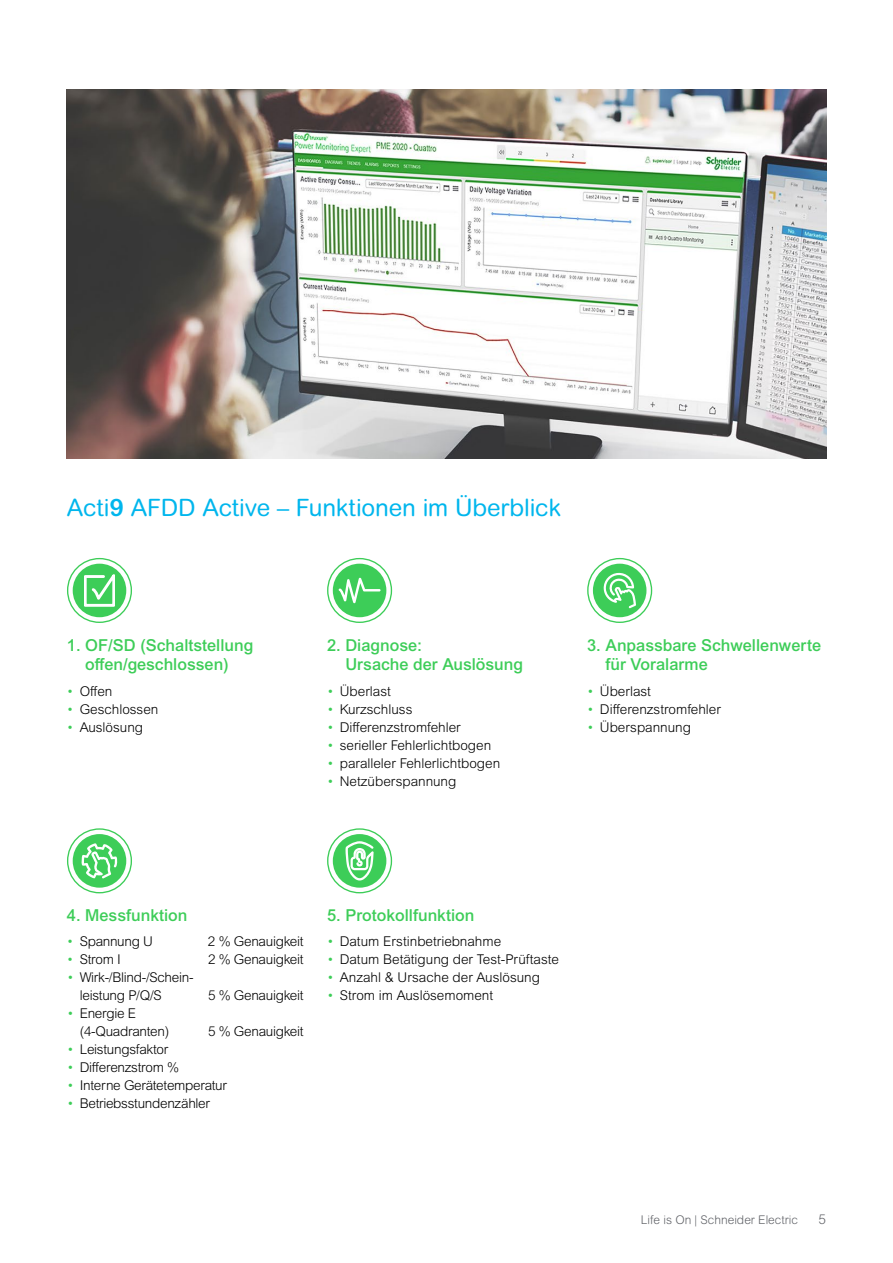
<style>
.page{position:relative;width:893px;height:1263px;background:#fff}
.page>*{position:absolute;margin:0;border:0;box-sizing:border-box;transform-origin:0 0}
.t1{font:24px "Arial Rounded MT Pro";letter-spacing:-.005em;color:#00b6ed}
.t2{font:500 16.5px/19.5px "Arial MT Pro";color:#3dcd58}
.t3{font:300 13.5px "Arial MT Pro";color:#000}
.t4{font:300 13.5px/18px "Arial MT Pro";letter-spacing:-.02em;color:#000}
.t5{font:300 13.5px "Arial MT Pro";color:#626469}
.t6{font:300 12px "Arial Rounded MT Pro";color:#626469}
.s1{font-weight:700}
.s2{color:#3dcd58}
</style>
<div class="page">
<div style="left:67px;top:558px;width:65px;height:65px;border:1px solid #3dcd58;border-radius:50%"></div>
<div style="left:73px;top:564px;width:53px;height:53px;background:#3dcd58;border-radius:50%"></div>
<div style="left:67px;top:828px;width:65px;height:65px;border:1px solid #3dcd58;border-radius:50%"></div>
<div style="left:73px;top:834px;width:53px;height:54px;background:#3dcd58;border-radius:50%"></div>
<div style="left:327px;top:558px;width:65px;height:65px;border:1px solid #3dcd58;border-radius:50%"></div>
<div style="left:333px;top:564px;width:53px;height:53px;background:#3dcd58;border-radius:50%"></div>
<div style="left:327px;top:828px;width:65px;height:65px;border:1px solid #3dcd58;border-radius:50%"></div>
<div style="left:333px;top:834px;width:53px;height:54px;background:#3dcd58;border-radius:50%"></div>
<div style="left:587px;top:558px;width:65px;height:65px;border:1px solid #3dcd58;border-radius:50%"></div>
<div style="left:593px;top:564px;width:53px;height:53px;background:#3dcd58;border-radius:50%"></div>
<svg style="left:603px;top:573px;width:33px;height:35px"></svg>
<svg style="left:339px;top:578px;width:42px;height:25px"></svg>
<svg style="left:84px;top:575px;width:31px;height:31px"></svg>
<svg style="left:81px;top:843px;width:37px;height:35px"></svg>
<svg style="left:345px;top:841px;width:29px;height:39px"></svg>
<img style="left:67px;top:89px;width:760px;height:369px">
<h1 class="t1" style="left:67px;top:493px;width:496px">Acti<span class="s1">9</span> AFDD Active – Funktionen im Überblick</h1>
<p class="t2" style="left:67px;top:636px;width:188px;text-align:center">1. OF/SD (Schaltstellung offen/geschlossen)</p>
<p class="t3" style="left:67px;top:682px;width:47px"><span class="s2">•</span> Offen</p>
<p class="t3" style="left:67px;top:700px;width:93px"><span class="s2">•</span> Geschlossen</p>
<p class="t3" style="left:67px;top:718px;width:78px"><span class="s2">•</span> Auslösung</p>
<p class="t2" style="left:345px;top:636px;width:179px;text-indent:-18px">2. Diagnose:<br>Ursache der Auslösung</p>
<p class="t3" style="left:327px;top:682px;width:65px"><span class="s2">•</span> Überlast</p>
<p class="t3" style="left:327px;top:700px;width:87px"><span class="s2">•</span> Kurzschluss</p>
<p class="t3" style="left:327px;top:718px;width:135px"><span class="s2">•</span> Differenzstromfehler</p>
<p class="t3" style="left:327px;top:736px;width:166px"><span class="s2">•</span> serieller Fehlerlichtbogen</p>
<p class="t3" style="left:327px;top:754px;width:175px"><span class="s2">•</span> paralleler Fehlerlichtbogen</p>
<p class="t3" style="left:327px;top:772px;width:131px"><span class="s2">•</span> Netzüberspannung</p>
<p class="t2" style="left:605px;top:636px;width:217px;text-indent:-18px">3. Anpassbare Schwellenwerte für Voralarme</p>
<p class="t3" style="left:587px;top:682px;width:65px"><span class="s2">•</span> Überlast</p>
<p class="t3" style="left:587px;top:700px;width:135px"><span class="s2">•</span> Differenzstromfehler</p>
<p class="t3" style="left:587px;top:718px;width:105px"><span class="s2">•</span> Überspannung</p>
<p class="t2" style="left:67px;top:906px;width:122px">4. Messfunktion</p>
<p class="t4" style="left:67px;top:933px;width:87px"><span class="s2">•</span> Spannung U</p>
<p class="t4" style="left:208px;top:933px;width:97px">2 % Genauigkeit</p>
<p class="t3" style="left:67px;top:951px;width:55px"><span class="s2">•</span> Strom I</p>
<p class="t4" style="left:208px;top:951px;width:97px">2 % Genauigkeit</p>
<p class="t4" style="left:80px;top:969px;width:115px;text-indent:-13px"><span class="s2">•</span> Wirk-/Blind-/Schein&shy;leistung P/Q/S</p>
<p class="t4" style="left:208px;top:987px;width:97px">5 % Genauigkeit</p>
<p class="t4" style="left:80px;top:1005px;width:91px;text-indent:-13px"><span class="s2">•</span> Energie E (4-Quadranten)</p>
<p class="t4" style="left:208px;top:1023px;width:97px">5 % Genauigkeit</p>
<p class="t4" style="left:67px;top:1041px;width:103px"><span class="s2">•</span> Leistungsfaktor</p>
<p class="t4" style="left:67px;top:1059px;width:114px"><span class="s2">•</span> Differenzstrom %</p>
<p class="t4" style="left:67px;top:1077px;width:161px"><span class="s2">•</span> Interne Gerätetemperatur</p>
<p class="t4" style="left:67px;top:1095px;width:145px"><span class="s2">•</span> Betriebsstundenzähler</p>
<p class="t2" style="left:327px;top:906px;width:149px">5. Protokollfunktion</p>
<p class="t3" style="left:327px;top:933px;width:176px"><span class="s2">•</span> Datum Erstinbetriebnahme</p>
<p class="t3" style="left:327px;top:951px;width:233px"><span class="s2">•</span> Datum Betätigung der Test-Prüftaste</p>
<p class="t3" style="left:327px;top:969px;width:214px"><span class="s2">•</span> Anzahl &amp; Ursache der Auslösung</p>
<p class="t3" style="left:327px;top:987px;width:168px"><span class="s2">•</span> Strom im Auslösemoment</p>
<p class="t6" style="left:641px;top:1212px;width:159px">Life is On | Schneider Electric</p>
<p class="t5" style="left:818px;top:1210px;width:9px">5</p>
</div>
